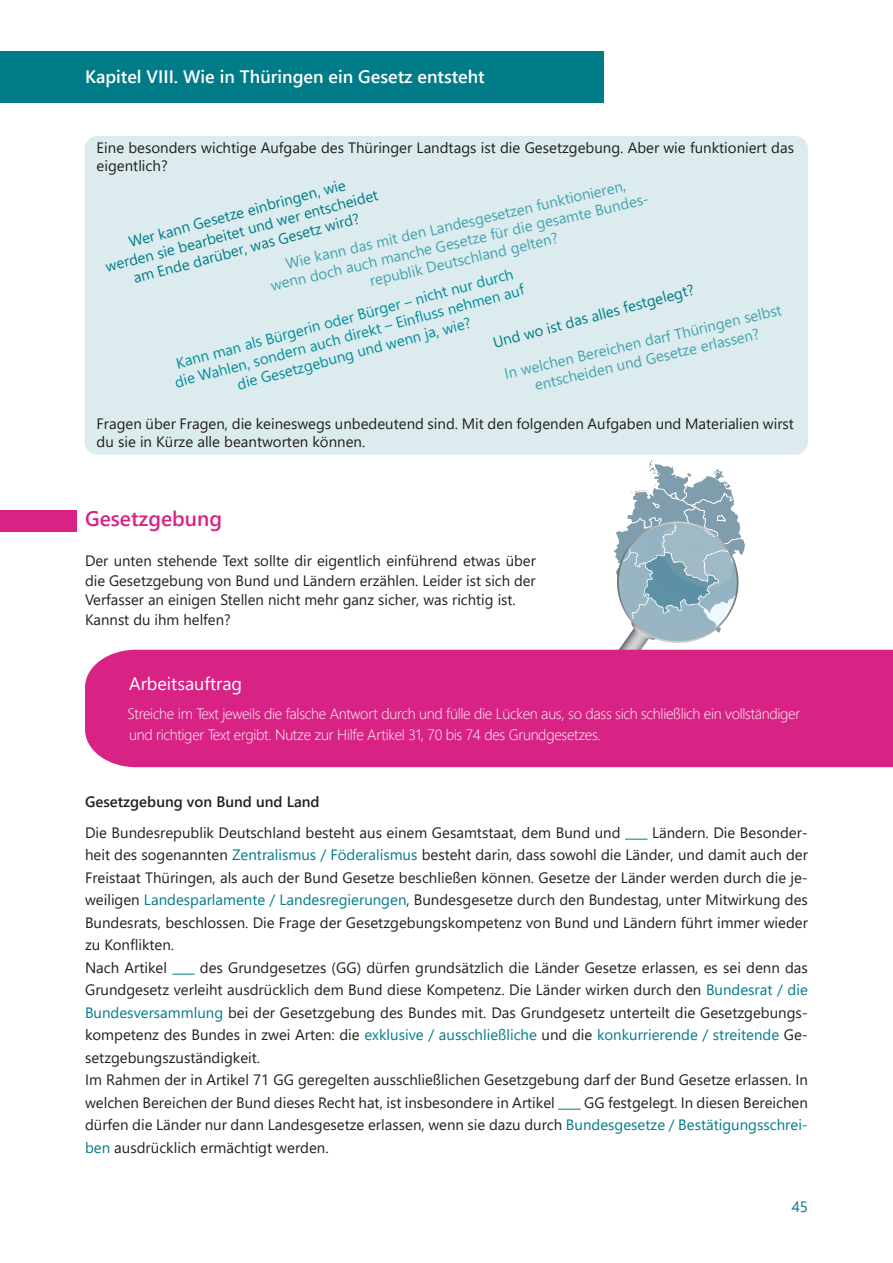
<style>
.page{position:relative;width:893px;height:1263px;background:#fff}
.page>*{position:absolute;margin:0;border:0;box-sizing:border-box;transform-origin:0 0}
.t1{font:600 21px "Segoe UI";color:#d82385}
.t2{font:600 18px "Segoe UI";color:#fff}
.t3{font:18px "Segoe UI";color:#fff}
.t4{font:15px/22.5px "Segoe UI";color:#231f20}
.t5{font:15px/18px "Segoe UI";color:#44a3af;text-align:center}
.t6{font:300 15px/21px "Segoe UI";letter-spacing:-.02em;color:#fff}
.t7{font:15px/18px "Segoe UI";color:#007c89;text-align:center}
.t8{font:15px/18px "Segoe UI";color:#008e9b;text-align:center}
.t9{font:600 15px "Segoe UI";color:#231f20}
.s1{color:#007c89}
</style>
<div class="page">
<div style="left:0;top:51px;width:604px;height:51px;background:#007c89"></div>
<div style="left:0;top:511px;width:77px;height:21px;background:#d82385"></div>
<svg style="left:581px;top:460px;width:166px;height:190px"></svg>
<div style="left:85px;top:136px;width:723px;height:319px;background:#dbebee;border-radius:13px"></div>
<div style="left:85px;top:650px;width:808px;height:117px;background:#d82385"></div>
<svg style="left:625px;top:839px;width:22px;height:1px"></svg>
<svg style="left:172px;top:974px;width:23px;height:1px"></svg>
<svg style="left:558px;top:1109px;width:23px;height:1px"></svg>
<p class="t2" style="left:85px;top:60px;width:401px">Kapitel VIII. Wie in Thüringen ein Gesetz entsteht</p>
<p class="t4" style="left:97px;top:137px;width:699px;line-height:18px">Eine besonders wichtige Aufgabe des Thüringer Landtags ist die Gesetzgebung. Aber wie funktioniert das eigentlich?</p>
<p class="t7" style="left:99px;top:240px;width:283px;rotate:-15deg">Wer kann Gesetze einbringen, wie<br>werden sie bearbeitet und wer entscheidet am Ende darüber, was Gesetz wird?</p>
<p class="t5" style="left:265px;top:258px;width:390px;rotate:-13deg">Wie kann das mit den Landesgesetzen funktionieren,<br>wenn doch auch manche Gesetze für die gesamte Bundes&shy;republik Deutschland gelten?</p>
<p class="t8" style="left:168px;top:355px;width:363px;rotate:-15deg">Kann man als Bürgerin oder Bürger – nicht nur durch die Wahlen, sondern auch direkt – Einfl uss nehmen auf die Gesetzgebung und wenn ja, wie?</p>
<p class="t7" style="left:491px;top:333px;width:209px;rotate:-15deg">Und wo ist das alles festgelegt?</p>
<p class="t5" style="left:502px;top:363px;width:285px;rotate:-13deg">In welchen Bereichen darf Thüringen selbst entscheiden und Gesetze erlassen?</p>
<p class="t4" style="left:97px;top:414px;width:699px;line-height:18px">Fragen über Fragen, die keineswegs unbedeutend sind. Mit den folgenden Aufgaben und Materialien wirst du sie in Kürze alle beantworten können.</p>
<h1 class="t1" style="left:85px;top:499px;width:138px">Gesetzgebung</h1>
<p class="t4" style="left:85px;top:550px;width:452px;line-height:19.5px">Der unten stehende Text sollte dir eigentlich einführend etwas über die Gesetzgebung von Bund und Ländern erzählen. Leider ist sich der Verfasser an einigen Stellen nicht mehr ganz sicher, was richtig ist.<br>Kannst du ihm helfen?</p>
<p class="t3" style="left:129px;top:666px;width:115px">Arbeitsauftrag</p>
<p class="t6" style="left:128px;top:702px;width:674px">Streiche im Text jeweils die falsche Antwort durch und fülle die Lücken aus, so dass sich schließlich ein vollständiger und richtiger Text ergibt. Nutze zur Hilfe Artikel 31, 70 bis 74 des Grundgesetzes.</p>
<p class="t9" style="left:85px;top:787px;width:236px">Gesetzgebung von Bund und Land</p>
<p class="t4" style="left:85px;top:820px;width:537px">Die Bundesrepublik Deutschland besteht aus einem Gesamtstaat, dem Bund und</p>
<p class="t4" style="left:85px;top:820px;width:724px;text-indent:567px">Ländern. Die Besonder&shy;heit des sogenannten <span class="s1">Zentralismus / Föderalismus</span> besteht darin, dass sowohl die Länder, und damit auch der Freistaat Thüringen, als auch der Bund Gesetze beschließen können. Gesetze der Länder werden durch die je&shy;weiligen <span class="s1">Landesparlamente / Landesregierungen</span>, Bundesgesetze durch den Bundestag, unter Mitwirkung des Bundesrats, beschlossen. Die Frage der Gesetzgebungskompetenz von Bund und Ländern führt immer wieder zu Konflikten.<br>Nach Artikel</p>
<p class="t4" style="left:85px;top:955px;width:724px;text-indent:115px">des Grundgesetzes (GG) dürfen grundsätzlich die Länder Gesetze erlassen, es sei denn das Grundgesetz verleiht ausdrücklich dem Bund diese Kompetenz. Die Länder wirken durch den <span class="s1">Bundesrat / die Bundesversammlung</span> bei der Gesetzgebung des Bundes mit. Das Grundgesetz unterteilt die Gesetzgebungs&shy;kompetenz des Bundes in zwei Arten: die <span class="s1">exklusive / ausschließliche</span> und die <span class="s1">konkurrierende / streitende</span> Ge&shy;setzgebungszuständigkeit.<br>Im Rahmen der in Artikel 71 GG geregelten ausschließlichen Gesetzgebung darf der Bund Gesetze erlassen. In welchen Bereichen der Bund dieses Recht hat, ist insbesondere in Artikel</p>
<p class="t4" style="left:85px;top:1090px;width:724px;text-align:justify;text-indent:499px">GG festgelegt. In diesen Bereichen dürfen die Länder nur dann Landesgesetze erlassen, wenn sie dazu durch <span class="s1">Bundesgesetze / Bestätigungsschrei&shy;ben</span> ausdrücklich ermächtigt werden.</p>
<p class="t7" style="left:792px;top:1196px;width:18px">45</p>
</div>
